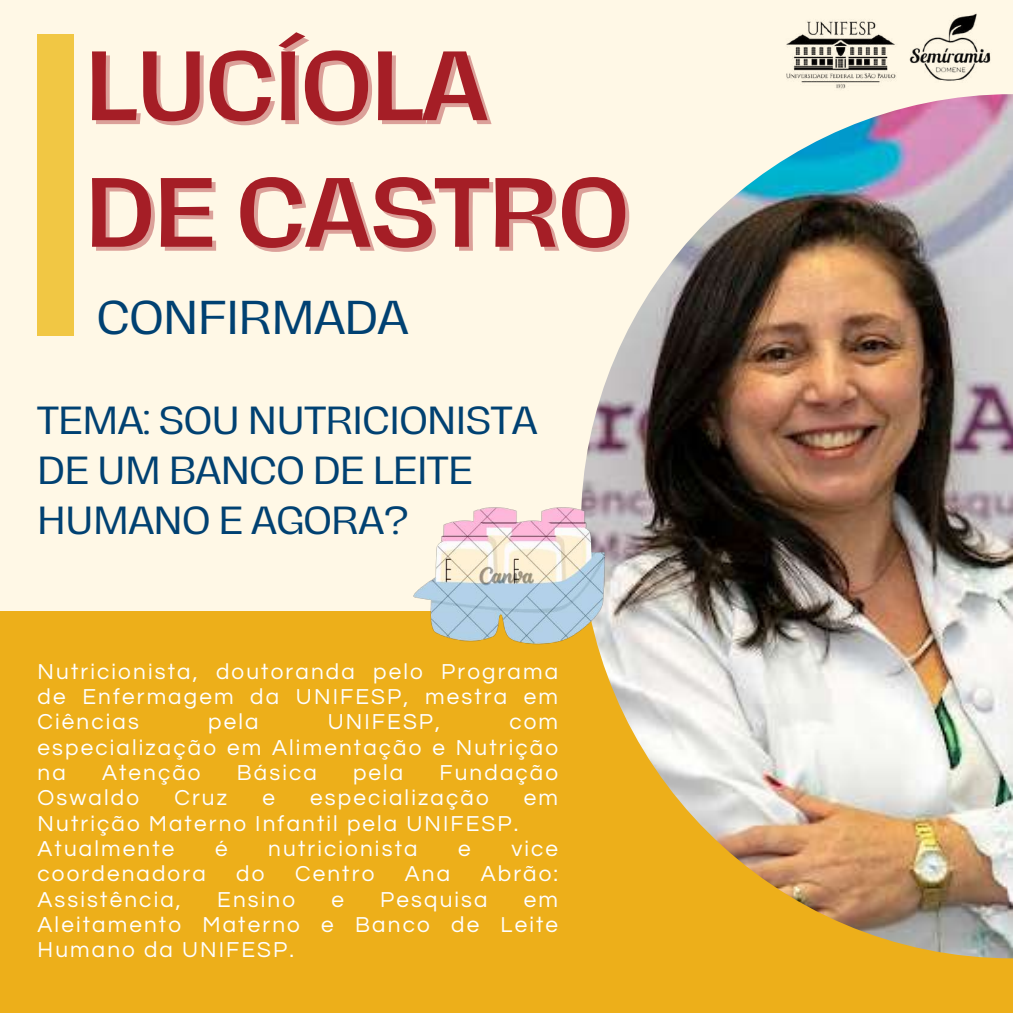
<style>
.page{position:relative;width:1013px;height:1013px;background:#fff}
.page>*{position:absolute;margin:0;border:0;box-sizing:border-box;transform-origin:0 0}
.t1{font:500 90px/126.5px "Hagrid";color:#a51e26}
.t2{font:43.5px "Hagrid";color:#004172}
.t3{font:35.88px/49.8px "Hagrid";color:#004172}
.t4{font:22.5px/25.2px "Questrial";letter-spacing:.095em;color:#fff;text-align:justify}
</style>
<div class="page">
<div style="left:0;top:0;width:1012px;height:1012px;background:#fff8e6"></div>
<div style="left:0;top:611px;width:1012px;height:401px;background:#edaf1a"></div>
<img style="left:581px;top:94px;width:431px;height:864px">
<div style="left:38px;top:34px;width:36px;height:301px;background:#f1c744"></div>
<img style="left:786px;top:20px;width:110px;height:69px">
<img style="left:909px;top:13px;width:82px;height:68px">
<img style="left:413px;top:506px;width:191px;height:139px">
<h1 class="t1" style="left:85px;top:24px;width:544px">LUCÍOLA<br>DE CASTRO</h1>
<h2 class="t2" style="left:97px;top:296px;width:312px">CONFIRMADA</h2>
<h3 class="t3" style="left:38px;top:396px;width:501px">TEMA: SOU NUTRICIONISTA<br>DE UM BANCO DE LEITE<br>HUMANO E AGORA?</h3>
<p class="t4" style="left:38px;top:659px;width:522px">Nutricionista, doutoranda pelo Programa de Enfermagem da UNIFESP, mestra em Ciências</p>
<p class="t4" style="left:208px;top:710px;width:52px">pela</p>
<p class="t4" style="left:328px;top:710px;width:114px">UNIFESP,</p>
<p class="t4" style="left:38px;top:710px;width:522px;text-indent:472px">com especialização em Alimentação e Nutrição na</p>
<p class="t4" style="left:102px;top:760px;width:100px">Atenção</p>
<p class="t4" style="left:237px;top:760px;width:82px">Básica</p>
<p class="t4" style="left:353px;top:760px;width:52px">pela</p>
<p class="t4" style="left:439px;top:760px;width:120px">Fundação</p>
<p class="t4" style="left:38px;top:786px;width:103px">Oswaldo</p>
<p class="t4" style="left:174px;top:786px;width:54px">Cruz</p>
<p class="t4" style="left:262px;top:786px;width:14px">e</p>
<p class="t4" style="left:310px;top:786px;width:180px">especialização</p>
<p class="t4" style="left:524px;top:786px;width:36px">em</p>
<p class="t4" style="left:38px;top:811px;width:482px">Nutrição Materno Infantil pela UNIFESP.<br>Atualmente</p>
<p class="t4" style="left:215px;top:836px;width:14px">é</p>
<p class="t4" style="left:268px;top:836px;width:151px">nutricionista</p>
<p class="t4" style="left:458px;top:836px;width:14px">e</p>
<p class="t4" style="left:511px;top:836px;width:48px">vice</p>
<p class="t4" style="left:38px;top:862px;width:170px">coordenadora</p>
<p class="t4" style="left:236px;top:862px;width:30px">do</p>
<p class="t4" style="left:295px;top:862px;width:81px">Centro</p>
<p class="t4" style="left:405px;top:862px;width:47px">Ana</p>
<p class="t4" style="left:481px;top:862px;width:79px">Abrão:</p>
<p class="t4" style="left:38px;top:887px;width:145px">Assistência,</p>
<p class="t4" style="left:217px;top:887px;width:79px">Ensino</p>
<p class="t4" style="left:331px;top:887px;width:14px">e</p>
<p class="t4" style="left:380px;top:887px;width:109px">Pesquisa</p>
<p class="t4" style="left:38px;top:887px;width:522px;text-indent:486px">em Aleitamento Materno e Banco de Leite Humano da UNIFESP.</p>
</div>
